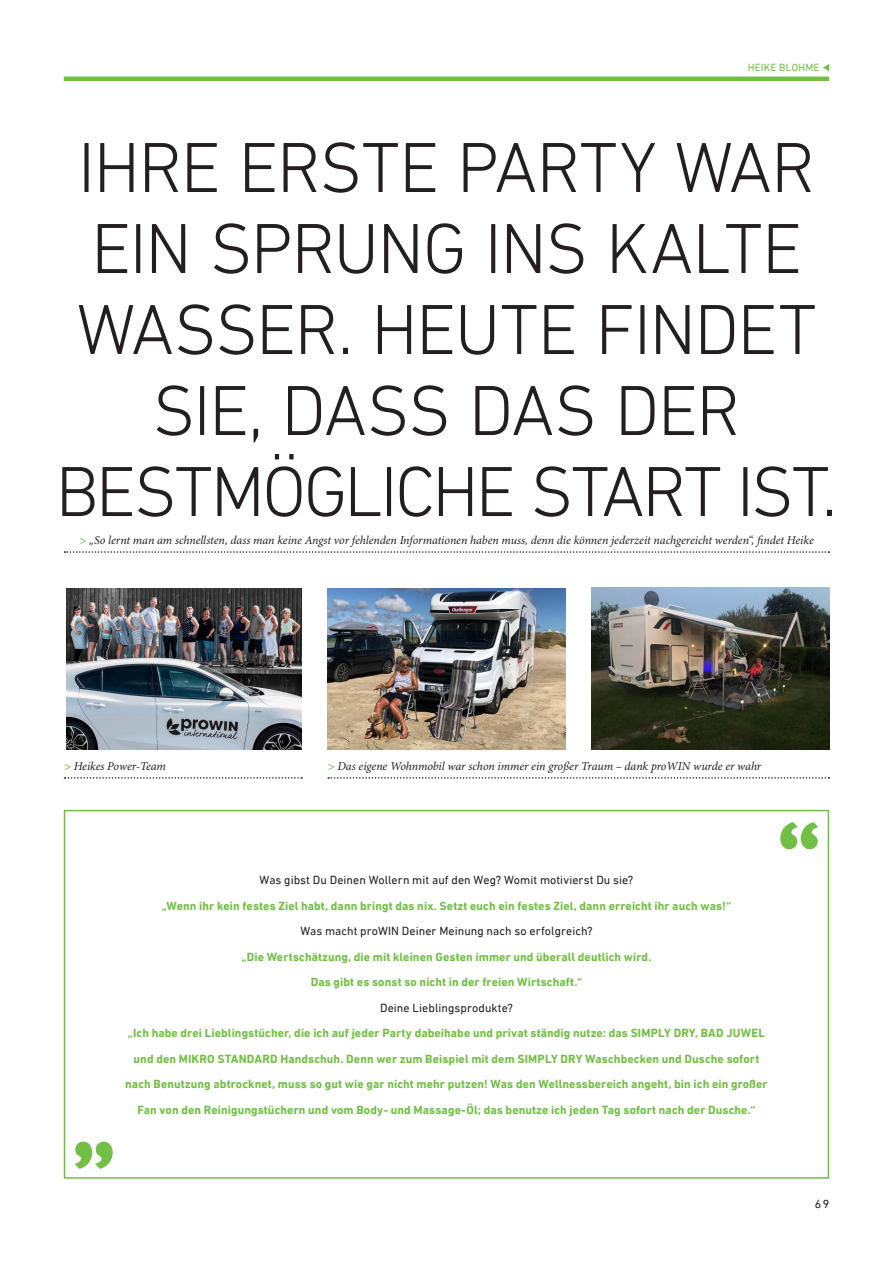
<style>
.page{position:relative;width:893px;height:1263px;background:#fff}
.page>*{position:absolute;margin:0;border:0;box-sizing:border-box;transform-origin:0 0}
.t1{font:300 72px/81px "DIN Next LT Pro";letter-spacing:-.025em;color:#231f20;text-align:center}
.t2{font:700 12px/25.5px "DIN Next LT Pro";letter-spacing:.01em;color:#71bf44;text-align:center}
.t3{font:italic 12px "Minion Pro";letter-spacing:-.005em;color:#231f20}
.t4{font:12px "DIN Next LT Pro";letter-spacing:.005em;color:#231f20}
.t5{font:10.5px "DIN Next LT Pro";letter-spacing:.02em;color:#71bf44}
.s1{font-weight:700;color:#71bf44}
</style>
<div class="page">
<svg style="left:823px;top:64px;width:6px;height:7px"></svg>
<hr style="left:64px;top:77px;width:765px;height:4px;background:#71bf44">
<div style="left:64px;top:810px;width:765px;height:369px;border:2px solid #71bf44"></div>
<svg style="left:75px;top:1141px;width:38px;height:28px"></svg>
<svg style="left:780px;top:822px;width:38px;height:27px"></svg>
<svg style="left:65px;top:551px;width:764px;height:2px"></svg>
<svg style="left:65px;top:777px;width:237px;height:2px"></svg>
<svg style="left:328px;top:777px;width:501px;height:2px"></svg>
<img style="left:66px;top:588px;width:236px;height:162px">
<img style="left:591px;top:588px;width:238px;height:162px">
<img style="left:327px;top:588px;width:239px;height:162px">
<p class="t5" style="left:748px;top:62px;width:73px">HEIKE BLOHME</p>
<p class="t1" style="left:56px;top:126px;width:783px">IHRE ERSTE PARTY WAR<br>EIN SPRUNG INS KALTE<br>WASSER. HEUTE FINDET<br>SIE, DASS DAS DER<br>BESTMÖGLICHE START IST.</p>
<p class="t3" style="left:79px;top:533px;width:736px"><span class="s1">&gt;</span> „So lernt man am schnellsten, dass man keine Angst vor fehlenden Informationen haben muss, denn die können jederzeit nachgereicht werden“, findet Heike</p>
<p class="t3" style="left:64px;top:759px;width:104px"><span class="s1">&gt;</span> Heikes Power-Team</p>
<p class="t3" style="left:327px;top:759px;width:435px"><span class="s1">&gt;</span> Das eigene Wohnmobil war schon immer ein großer Traum – dank proWIN wurde er wahr</p>
<p class="t4" style="left:260px;top:873px;width:375px">Was gibst Du Deinen Wollern mit auf den Weg? Womit motivierst Du sie?</p>
<p class="t2" style="left:162px;top:893px;width:570px">„Wenn ihr kein festes Ziel habt, dann bringt das nix. Setzt euch ein festes Ziel, dann erreicht ihr auch was!“</p>
<p class="t4" style="left:300px;top:924px;width:294px">Was macht proWIN Deiner Meinung nach so erfolgreich?</p>
<p class="t2" style="left:241px;top:944px;width:411px">„Die Wertschätzung, die mit kleinen Gesten immer und überall deutlich wird.<br>Das gibt es sonst so nicht in der freien Wirtschaft.“</p>
<p class="t4" style="left:380px;top:1000px;width:134px">Deine Lieblingsprodukte?</p>
<p class="t2" style="left:125px;top:1020px;width:644px">„Ich habe drei Lieblingstücher, die ich auf jeder Party dabeihabe und privat ständig nutze: das SIMPLY DRY, BAD JUWEL und den MIKRO STANDARD Handschuh. Denn wer zum Beispiel mit dem SIMPLY DRY Waschbecken und Dusche sofort nach Benutzung abtrocknet, muss so gut wie gar nicht mehr putzen! Was den Wellnessbereich angeht, bin ich ein großer Fan von den Reinigungstüchern und vom Body- und Massage-Öl; das benutze ich jeden Tag sofort nach der Dusche.“</p>
<p class="t4" style="left:815px;top:1197px;width:16px">69</p>
</div>
